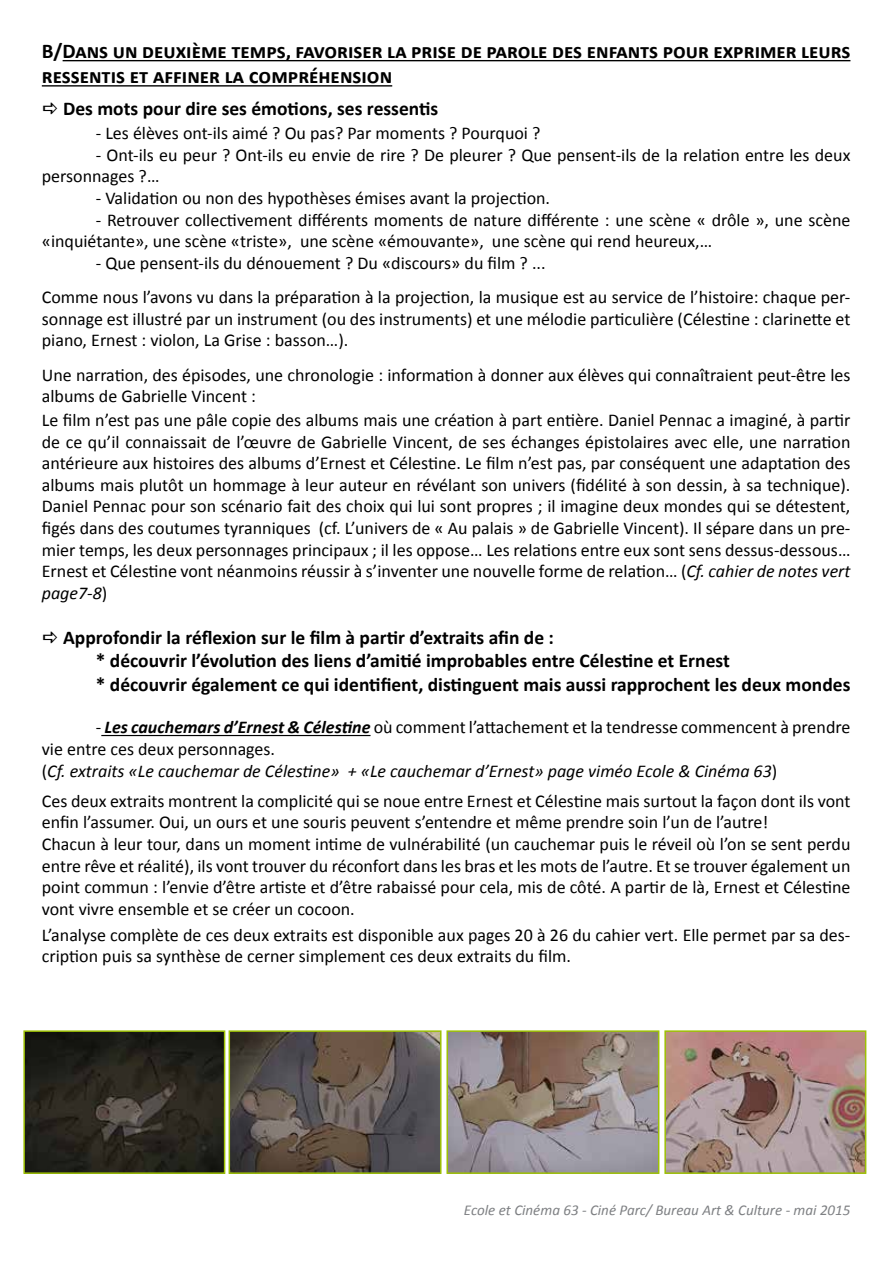
<style>
.page{position:relative;width:893px;height:1263px;background:#fff}
.page>*{position:absolute;margin:0;border:0;box-sizing:border-box;transform-origin:0 0}
.t1{font:700 21px/25.2px "Calibri";color:#000}
.t2{font:700 19.5px/23.4px "Calibri";color:#000}
.t3{font:18px/21.6px "Calibri";color:#000}
.t4{font:italic 15px "Calibri";color:#7e8083}
.s1{font-style:italic}
.s2{font-weight:700;font-style:italic}
</style>
<div class="page">
<img style="left:26px;top:1033px;width:196px;height:138px">
<div style="left:23px;top:1030px;width:202px;height:144px;border:2px solid #9ec105"></div>
<img style="left:232px;top:1033px;width:206px;height:138px">
<div style="left:229px;top:1030px;width:212px;height:144px;border:2px solid #9ec105"></div>
<hr style="left:63px;top:60px;width:787px;height:1px;background:#000">
<hr style="left:42px;top:85px;width:350px;height:2px;background:#000">
<hr style="left:101px;top:735px;width:270px;height:1px;background:#000">
<img style="left:667px;top:1033px;width:196px;height:138px">
<div style="left:664px;top:1030px;width:202px;height:144px;border:2px solid #9ec105"></div>
<img style="left:449px;top:1033px;width:207px;height:138px">
<div style="left:446px;top:1030px;width:213px;height:144px;border:2px solid #9ec105"></div>
<p class="t1" style="left:42px;top:38px;width:810px">B/Dans un deuxième temps, favoriser la prise de parole des enfants pour exprimer leurs ressentis et affiner la compréhension</p>
<p class="t2" style="left:63px;top:97px;width:377px">Des mots pour dire ses émotions, ses ressentis</p>
<p class="t3" style="left:96px;top:122px;width:446px">- Les élèves ont-ils aimé ? Ou pas? Par moments ? Pourquoi ?</p>
<p class="t3" style="left:42px;top:143px;width:810px;text-indent:54px">- Ont-ils eu peur ? Ont-ils eu envie de rire ? De pleurer ? Que pensent-ils de la relation entre les deux personnages ?…</p>
<p class="t3" style="left:96px;top:187px;width:456px">- Validation ou non des hypothèses émises avant la projection.</p>
<p class="t3" style="left:42px;top:208px;width:810px;text-indent:54px">- Retrouver collectivement différents moments de nature différente : une scène « drôle », une scène «inquiétante», une scène «triste», une scène «émouvante», une scène qui rend heureux,…</p>
<p class="t3" style="left:42px;top:245px;width:810px;line-height:34.3px;text-indent:54px">- Que pensent-ils du dénouement ? Du «discours» du film ? ...<br>Comme nous l’avons vu dans la préparation à la projection, la musique est au service de l’histoire: chaque per-</p>
<p class="t3" style="left:42px;top:307px;width:810px">sonnage est illustré par un instrument (ou des instruments) et une mélodie particulière (Célestine : clarinette et piano, Ernest : violon, La Grise : basson…).</p>
<p class="t3" style="left:42px;top:363px;width:810px">Une narration, des épisodes, une chronologie : information à donner aux élèves qui connaîtraient peut-être les albums de Gabrielle Vincent :</p>
<p class="t3" style="left:42px;top:409px;width:810px;text-align:justify">Le film n’est pas une pâle copie des albums mais une création à part entière. Daniel Pennac a imaginé, à partir de ce qu’il connaissait de l’œuvre de Gabrielle Vincent, de ses échanges épistolaires avec elle, une narration antérieure aux histoires des albums d’Ernest et Célestine. Le film n’est pas, par conséquent une adaptation des albums mais plutôt un hommage à leur auteur en révélant son univers (fidélité à son dessin, à sa technique).<br>Daniel Pennac pour son scénario fait des choix qui lui sont propres ; il imagine deux mondes qui se détestent, figés dans des coutumes tyranniques (cf. L’univers de « Au palais » de Gabrielle Vincent). Il sépare dans un pre&shy;mier temps, les deux personnages principaux ; il les oppose… Les relations entre eux sont sens dessus-dessous… Ernest et Célestine vont néanmoins réussir à s’inventer une nouvelle forme de relation… (<span class="s1">Cf. cahier de notes vert page7-8</span>)</p>
<p class="t2" style="left:96px;top:625px;width:756px;text-indent:-33px">Approfondir la réflexion sur le film à partir d’extraits afin de :<br>* découvrir l’évolution des liens d’amitié improbables entre Célestine et Ernest<br>* découvrir également ce qui identifient, distinguent mais aussi rapprochent les deux mondes</p>
<p class="t3" style="left:42px;top:716px;width:810px;text-indent:54px">- <span class="s2">Les cauchemars d’Ernest &amp; Célestine</span> où comment l’attachement et la tendresse commencent à prendre vie entre ces deux personnages.<br>(<span class="s1">Cf. extraits «Le cauchemar de Célestine» + «Le cauchemar d’Ernest» page viméo Ecole &amp; Cinéma 63</span>)</p>
<p class="t3" style="left:42px;top:789px;width:810px">Ces deux extraits montrent la complicité qui se noue entre Ernest et Célestine mais surtout la façon dont ils vont enfin l’assumer. Oui, un ours et une souris peuvent s’entendre et même prendre soin l’un de l’autre!<br>Chacun à leur tour, dans un moment intime de vulnérabilité (un cauchemar puis le réveil où l’on se sent perdu entre rêve et réalité), ils vont trouver du réconfort dans les bras et les mots de l’autre. Et se trouver également un point commun : l’envie d’être artiste et d’être rabaissé pour cela, mis de côté. A partir de là, Ernest et Célestine vont vivre ensemble et se créer un cocoon.</p>
<p class="t3" style="left:42px;top:923px;width:810px">L’analyse complète de ces deux extraits est disponible aux pages 20 à 26 du cahier vert. Elle permet par sa des&shy;cription puis sa synthèse de cerner simplement ces deux extraits du film.</p>
<p class="t4" style="left:464px;top:1199px;width:388px">Ecole et Cinéma 63 - Ciné Parc/ Bureau Art &amp; Culture - mai 2015</p>
</div>
